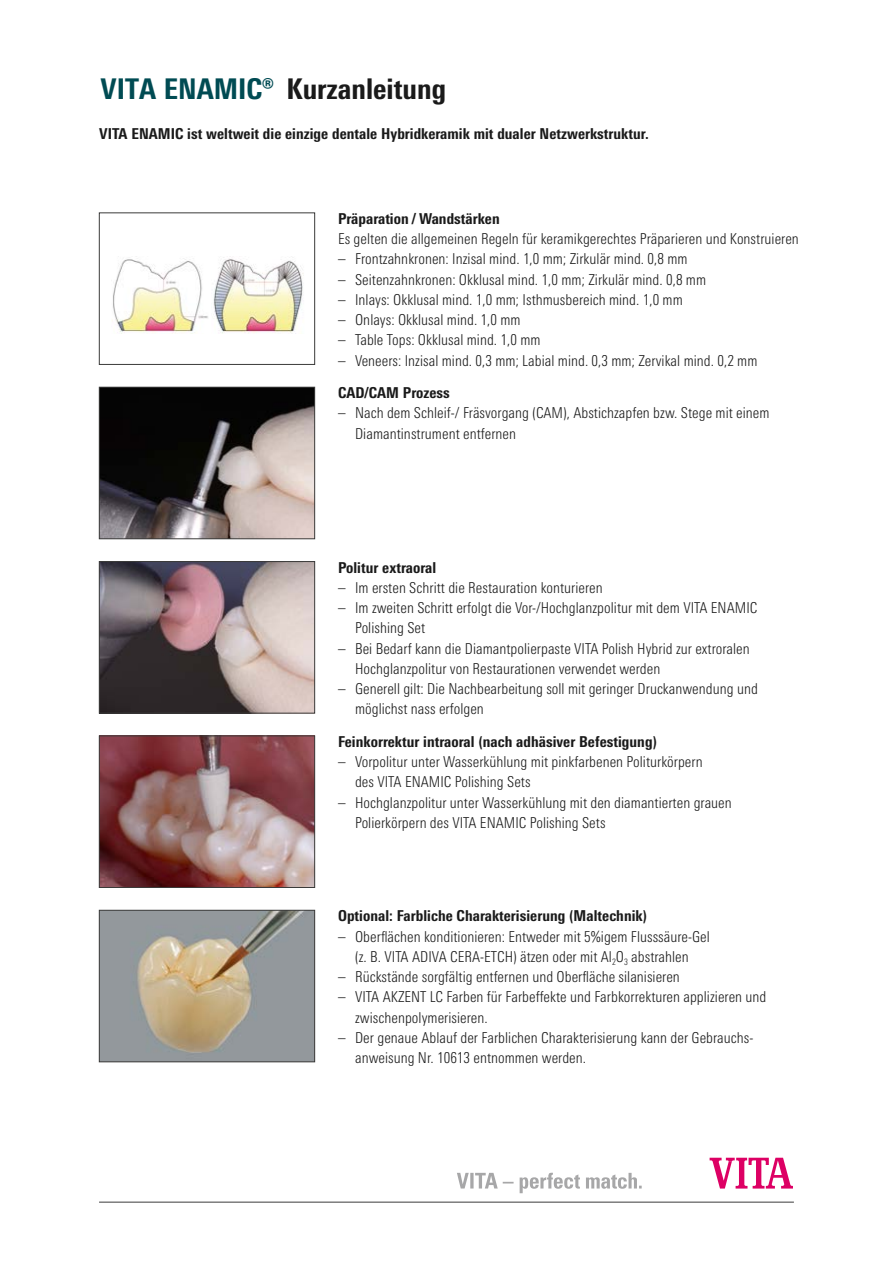
<style>
.page{position:relative;width:893px;height:1263px;background:#fff}
.page>*{position:absolute;margin:0;border:0;box-sizing:border-box;transform-origin:0 0}
.t1{font:800 condensed 28.5px "Univers Next Pro";color:#1a1a1a}
.t2{font:800 condensed 28.5px "Univers Next Pro";color:#004b53}
.t3{font:300 condensed 15px/20.2px "Univers Next Pro";letter-spacing:.005em;color:#1a1a1a}
.t4{font:800 condensed 15px "Univers Next Pro";letter-spacing:.005em;color:#1a1a1a}
.s1{font-family:"Univers LT"}
</style>
<div class="page">
<hr style="left:99px;top:1202px;width:695px;height:1px;background:#3b3b3a">
<div style="left:99px;top:213px;width:216px;height:152px;border:1px solid #3b3b3a"></div>
<img style="left:101px;top:738px;width:212px;height:148px">
<div style="left:99px;top:736px;width:216px;height:152px;border:1px solid #3b3b3a"></div>
<img style="left:101px;top:563px;width:212px;height:148px">
<div style="left:99px;top:561px;width:216px;height:152px;border:1px solid #3b3b3a"></div>
<img style="left:113px;top:256px;width:95px;height:78px">
<img style="left:213px;top:257px;width:91px;height:77px">
<svg style="left:710px;top:1158px;width:83px;height:30px"></svg>
<svg style="left:457px;top:1173px;width:185px;height:20px"></svg>
<img style="left:101px;top:912px;width:212px;height:148px">
<div style="left:99px;top:910px;width:216px;height:152px;border:1px solid #3b3b3a"></div>
<img style="left:101px;top:389px;width:212px;height:148px">
<div style="left:99px;top:387px;width:216px;height:152px;border:1px solid #3b3b3a"></div>
<h1 class="t2" style="left:101px;top:72px;width:174px">VITA ENAMIC®</h1>
<h1 class="t1" style="left:286px;top:72px;width:161px">Kurzanleitung</h1>
<p class="t4" style="left:99px;top:124px;width:551px">VITA ENAMIC ist weltweit die einzige dentale Hybridkeramik mit dualer Netzwerkstruktur.</p>
<p class="t4" style="left:338px;top:210px;width:163px">Präparation / Wandstärken</p>
<p class="t3" style="left:338px;top:229px;width:462px">Es gelten die allgemeinen Regeln für keramikgerechtes Präparieren und Konstruieren</p>
<p class="t3" style="left:338px;top:249px;width:351px"><span class="s1">–</span> Frontzahnkronen: Inzisal mind. 1,0 mm; Zirkulär mind. 0,8 mm</p>
<p class="t3" style="left:338px;top:269px;width:370px"><span class="s1">–</span> Seitenzahnkronen: Okklusal mind. 1,0 mm; Zirkulär mind. 0,8 mm</p>
<p class="t3" style="left:338px;top:289px;width:346px"><span class="s1">–</span> Inlays: Okklusal mind. 1,0 mm; Isthmusbereich mind. 1,0 mm</p>
<p class="t3" style="left:338px;top:310px;width:184px"><span class="s1">–</span> Onlays: Okklusal mind. 1,0 mm</p>
<p class="t3" style="left:338px;top:330px;width:204px"><span class="s1">–</span> Table Tops: Okklusal mind. 1,0 mm</p>
<p class="t3" style="left:338px;top:350px;width:421px"><span class="s1">–</span> Veneers: Inzisal mind. 0,3 mm; Labial mind. 0,3 mm; Zervikal mind. 0,2 mm</p>
<p class="t4" style="left:338px;top:384px;width:113px">CAD/CAM Prozess</p>
<p class="t3" style="left:355px;top:403px;width:416px;text-indent:-17px"><span class="s1">–</span> Nach dem Schleif-/ Fräsvorgang (CAM), Abstichzapfen bzw. Stege mit einem<br>Diamantinstrument entfernen</p>
<p class="t4" style="left:338px;top:558px;width:100px">Politur extraoral</p>
<p class="t3" style="left:338px;top:577px;width:266px"><span class="s1">–</span> Im ersten Schritt die Restauration konturieren</p>
<p class="t3" style="left:355px;top:598px;width:404px;text-indent:-17px"><span class="s1">–</span> Im zweiten Schritt erfolgt die Vor-/Hochglanzpolitur mit dem VITA ENAMIC<br>Polishing Set</p>
<p class="t3" style="left:355px;top:638px;width:396px;text-indent:-17px"><span class="s1">–</span> Bei Bedarf kann die Diamantpolierpaste VITA Polish Hybrid zur extroralen<br>Hochglanzpolitur von Restaurationen verwendet werden</p>
<p class="t3" style="left:355px;top:679px;width:404px;text-indent:-17px"><span class="s1">–</span> Generell gilt: Die Nachbearbeitung soll mit geringer Druckanwendung und möglichst nass erfolgen</p>
<p class="t4" style="left:338px;top:733px;width:320px">Feinkorrektur intraoral (nach adhäsiver Befestigung)</p>
<p class="t3" style="left:355px;top:752px;width:349px;text-indent:-17px"><span class="s1">–</span> Vorpolitur unter Wasserkühlung mit pinkfarbenen Politurkörpern des VITA ENAMIC Polishing Sets</p>
<p class="t3" style="left:355px;top:792px;width:378px;text-indent:-17px"><span class="s1">–</span> Hochglanzpolitur unter Wasserkühlung mit den diamantierten grauen<br>Polierkörpern des VITA ENAMIC Polishing Sets</p>
<p class="t4" style="left:338px;top:907px;width:310px">Optional: Farbliche Charakterisierung (Maltechnik)</p>
<p class="t3" style="left:338px;top:926px;width:373px;text-align:center"><span class="s1">–</span> Oberflächen konditionieren: Entweder mit 5%igem Flusssäure-Gel (z. B. VITA ADIVA CERA-ETCH) ätzen oder mit Al<sub>2</sub>O<sub>3</sub> abstrahlen</p>
<p class="t3" style="left:338px;top:966px;width:343px"><span class="s1">–</span> Rückstände sorgfältig entfernen und Oberfläche silanisieren</p>
<p class="t3" style="left:355px;top:987px;width:413px;text-indent:-17px"><span class="s1">–</span> VITA AKZENT LC Farben für Farbeffekte und Farbkorrekturen applizieren und zwischenpolymerisieren.</p>
<p class="t3" style="left:355px;top:1027px;width:399px;text-indent:-17px"><span class="s1">–</span> Der genaue Ablauf der Farblichen Charakterisierung kann der Gebrauchs&shy;anweisung Nr. 10613 entnommen werden.</p>
</div>
